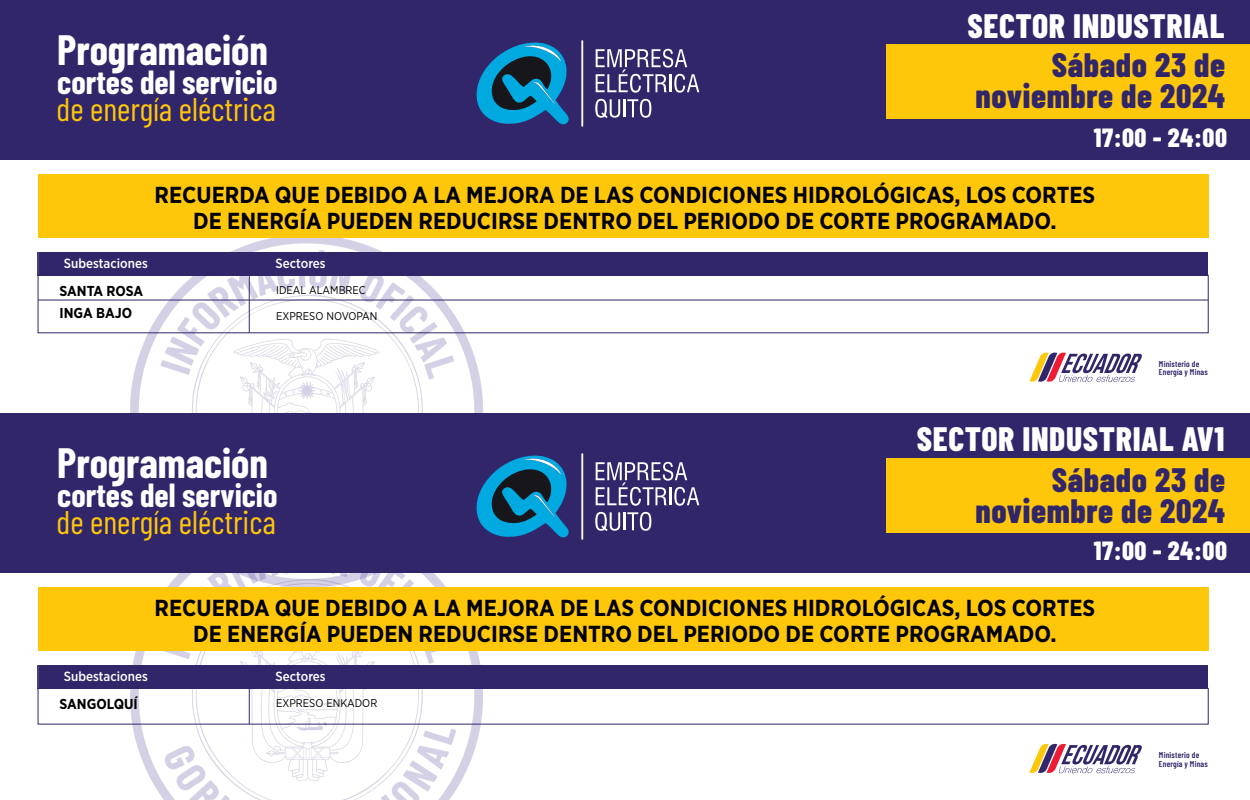
<style>
.page{position:relative;width:1250px;height:800px;background:#fff}
.page>*{position:absolute;margin:0;border:0;box-sizing:border-box;transform-origin:0 0}
.t1{font:700 41.38px "Barlow Condensed";color:#fff}
.t2{font:800 33.75px/30.6px "Barlow Condensed";letter-spacing:.02em;color:#32266b;text-align:right}
.t3{font:800 33.75px "Barlow Condensed";letter-spacing:.02em;color:#fff}
.t4{font:32.62px "Barlow Condensed";color:#ffc709}
.t5{font:700 32.62px "Barlow Condensed";color:#fff}
.t6{font:800 26.25px "Barlow Condensed";letter-spacing:.02em;color:#fff}
.t7{font:700 23.12px/26.2px "Gotham Narrow";color:#000;text-align:center}
.t8{font:700 14.38px/21.9px "Gotham Narrow";color:#000}
.t9{font:500 13.31px "Gotham Narrow";color:#fff}
.t10{font:11.25px "Gotham Narrow";color:#000}
.t11{font:600 8.5px/8.5px "Barlow Condensed";letter-spacing:.02em;color:#32266b}
</style>
<div class="page">
<img style="left:119px;top:237px;width:364px;height:176px">
<img style="left:119px;top:572px;width:364px;height:227px">
<svg style="left:1029px;top:352px;width:113px;height:30px"></svg>
<div style="left:0;top:0;width:1250px;height:160px;background:#32266b"></div>
<svg style="left:476px;top:42px;width:93px;height:83px"></svg>
<hr style="left:581px;top:40px;width:2px;height:87px;background:#fff">
<svg style="left:596px;top:49px;width:103px;height:44px"></svg>
<svg style="left:595px;top:99px;width:56px;height:19px"></svg>
<div style="left:38px;top:252px;width:1170px;height:23px;background:#32266b"></div>
<hr style="left:249px;top:252px;width:1px;height:80px;background:#32266b">
<div style="left:38px;top:275px;width:1171px;height:58px;border:1px solid #32266b"></div>
<hr style="left:38px;top:299px;width:1170px;height:1px;background:#32266b">
<div style="left:38px;top:174px;width:1170px;height:63px;background:#ffc709"></div>
<svg style="left:1029px;top:743px;width:113px;height:29px"></svg>
<div style="left:0;top:413px;width:1250px;height:159px;background:#32266b"></div>
<svg style="left:476px;top:455px;width:93px;height:82px"></svg>
<hr style="left:581px;top:453px;width:2px;height:86px;background:#fff">
<svg style="left:596px;top:461px;width:103px;height:44px"></svg>
<svg style="left:595px;top:511px;width:56px;height:20px"></svg>
<div style="left:38px;top:664px;width:1170px;height:24px;background:#32266b"></div>
<hr style="left:249px;top:664px;width:1px;height:59px;background:#32266b">
<div style="left:38px;top:687px;width:1171px;height:37px;border:1px solid #32266b"></div>
<div style="left:38px;top:586px;width:1170px;height:64px;background:#ffc709"></div>
<div style="left:887px;top:45px;width:363px;height:74px;background:#ffc709"></div>
<div style="left:887px;top:458px;width:363px;height:74px;background:#ffc709"></div>
<h1 class="t1" style="left:57px;top:20px;width:212px">Programación</h1>
<h3 class="t5" style="left:57px;top:59px;width:222px">cortes del servicio</h3>
<h3 class="t4" style="left:57px;top:86px;width:221px">de energía eléctrica</h3>
<h2 class="t3" style="left:968px;top:2px;width:258px">SECTOR INDUSTRIAL</h2>
<h2 class="t2" style="left:975px;top:48px;width:251px">Sábado 23 de noviembre de 2024</h2>
<p class="t6" style="left:1094px;top:119px;width:135px">17:00 - 24:00</p>
<p class="t7" style="left:155px;top:181px;width:942px">RECUERDA QUE DEBIDO A LA MEJORA DE LAS CONDICIONES HIDROLÓGICAS, LOS CORTES<br>DE ENERGÍA PUEDEN REDUCIRSE DENTRO DEL PERIODO DE CORTE PROGRAMADO.</p>
<p class="t9" style="left:64px;top:255px;width:85px">Subestaciones</p>
<p class="t9" style="left:276px;top:255px;width:52px">Sectores</p>
<p class="t8" style="left:59px;top:280px;width:85px">SANTA ROSA<br>INGA BAJO</p>
<p class="t10" style="left:276px;top:283px;width:91px">IDEAL ALAMBREC</p>
<p class="t10" style="left:276px;top:309px;width:103px">EXPRESO NOVOPAN</p>
<h1 class="t1" style="left:57px;top:433px;width:212px">Programación</h1>
<h3 class="t5" style="left:57px;top:471px;width:222px">cortes del servicio</h3>
<h3 class="t4" style="left:57px;top:499px;width:221px">de energía eléctrica</h3>
<p class="t11" style="left:1159px;top:358px;width:50px">Ministerio de<br>Energía y Minas</p>
<h2 class="t3" style="left:917px;top:415px;width:309px">SECTOR INDUSTRIAL AV1</h2>
<h2 class="t2" style="left:975px;top:463px;width:251px">Sábado 23 de noviembre de 2024</h2>
<p class="t6" style="left:1094px;top:532px;width:135px">17:00 - 24:00</p>
<p class="t7" style="left:155px;top:594px;width:942px">RECUERDA QUE DEBIDO A LA MEJORA DE LAS CONDICIONES HIDROLÓGICAS, LOS CORTES<br>DE ENERGÍA PUEDEN REDUCIRSE DENTRO DEL PERIODO DE CORTE PROGRAMADO.</p>
<p class="t9" style="left:64px;top:668px;width:85px">Subestaciones</p>
<p class="t9" style="left:276px;top:668px;width:52px">Sectores</p>
<p class="t8" style="left:59px;top:692px;width:80px">SANGOLQUÍ</p>
<p class="t10" style="left:276px;top:695px;width:103px">EXPRESO ENKADOR</p>
<p class="t11" style="left:1159px;top:749px;width:50px">Ministerio de<br>Energía y Minas</p>
</div>
